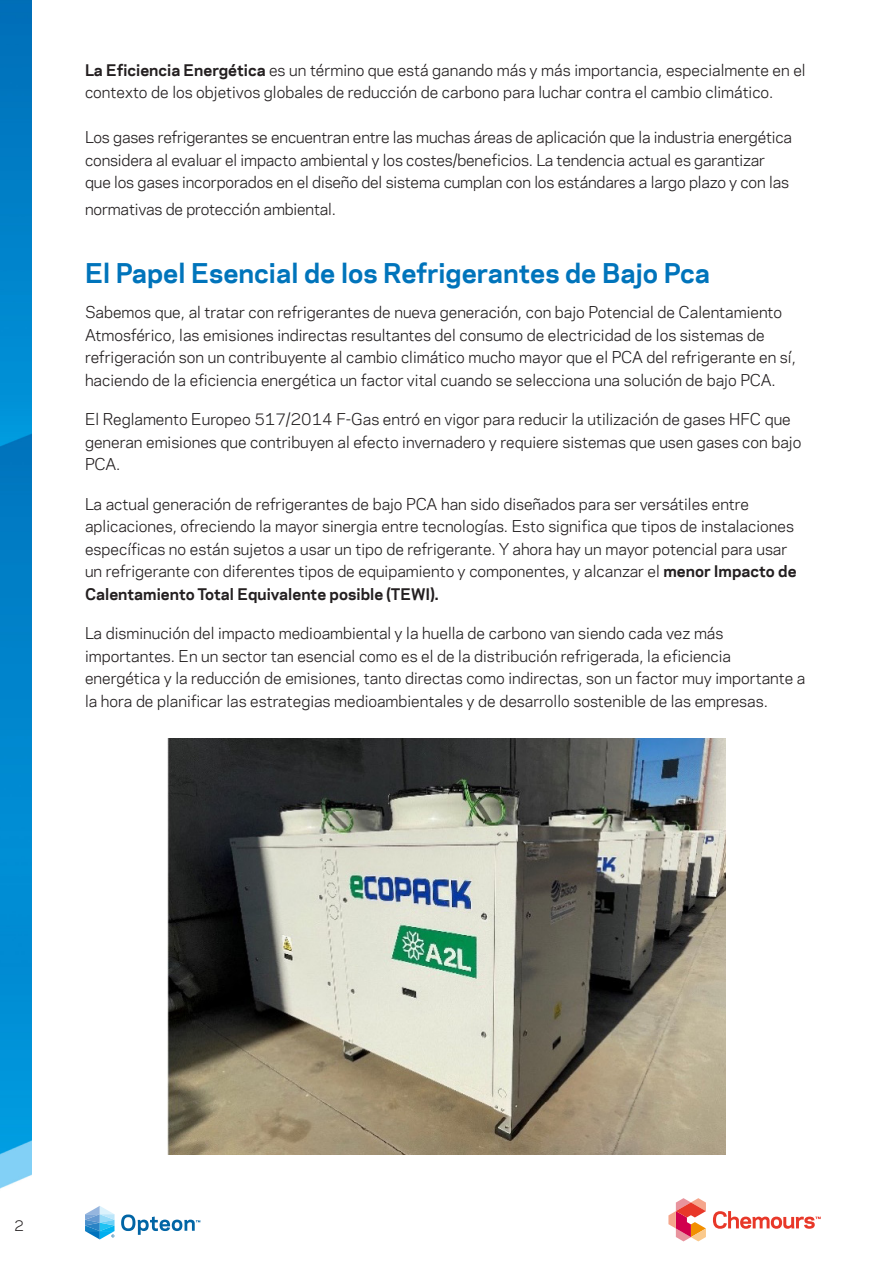
<style>
.page{position:relative;width:893px;height:1263px;background:#fff}
.page>*{position:absolute;margin:0;border:0;box-sizing:border-box;transform-origin:0 0}
.t1{font:700 25.5px "Chemours Sans";color:#0074bb}
.Text{font:15px/22.5px "Chemours Sans";color:#231f20}
.Page_number{font:13.5px "Chemours Sans";color:#231f20}
.s1{font-weight:700}
</style>
<div class="page">
<svg style="left:668px;top:1198px;width:38px;height:43px"></svg>
<svg style="left:713px;top:1211px;width:108px;height:18px"></svg>
<img style="left:0;top:0;width:32px;height:1189px">
<svg style="left:121px;top:1214px;width:79px;height:21px"></svg>
<svg style="left:85px;top:1206px;width:30px;height:33px"></svg>
<img style="left:167px;top:739px;width:559px;height:415px">
<p class="Text" style="left:85px;top:58px;width:722px"><span class="s1">La Eficiencia Energética</span> es un término que está ganando más y más importancia, especialmente en el contexto de los objetivos globales de reducción de carbono para luchar contra el cambio climático.</p>
<p class="Text" style="left:85px;top:125px;width:709px">Los gases refrigerantes se encuentran entre las muchas áreas de aplicación que la industria energética considera al evaluar el impacto ambiental y los costes/beneficios. La tendencia actual es garantizar que los gases incorporados en el diseño del sistema cumplan con los estándares a largo plazo y con las</p>
<p class="Text" style="left:85px;top:197px;width:253px">normativas de protección ambiental.</p>
<p class="t1" style="left:85px;top:254px;width:626px">El Papel Esencial de los Refrigerantes de Bajo Pca</p>
<p class="Text" style="left:85px;top:300px;width:712px">Sabemos que, al tratar con refrigerantes de nueva generación, con bajo Potencial de Calentamiento Atmosférico, las emisiones indirectas resultantes del consumo de electricidad de los sistemas de refrigeración son un contribuyente al cambio climático mucho mayor que el PCA del refrigerante en sí, haciendo de la eficiencia energética un factor vital cuando se selecciona una solución de bajo PCA.</p>
<p class="Text" style="left:85px;top:407px;width:718px">El Reglamento Europeo 517/2014 F-Gas entró en vigor para reducir la utilización de gases HFC que generan emisiones que contribuyen al efecto invernadero y requiere sistemas que usen gases con bajo<br>PCA.</p>
<p class="Text" style="left:85px;top:492px;width:713px">La actual generación de refrigerantes de bajo PCA han sido diseñados para ser versátiles entre aplicaciones, ofreciendo la mayor sinergia entre tecnologías. Esto significa que tipos de instalaciones específicas no están sujetos a usar un tipo de refrigerante. Y ahora hay un mayor potencial para usar un refrigerante con diferentes tipos de equipamiento y componentes, y alcanzar el <span class="s1">menor Impacto de Calentamiento Total Equivalente posible (TEWI).</span></p>
<p class="Text" style="left:85px;top:621px;width:722px">La disminución del impacto medioambiental y la huella de carbono van siendo cada vez más importantes. En un sector tan esencial como es el de la distribución refrigerada, la eficiencia energética y la reducción de emisiones, tanto directas como indirectas, son un factor muy importante a la hora de planificar las estrategias medioambientales y de desarrollo sostenible de las empresas.</p>
<p class="Page_number" style="left:14px;top:1215px;width:11px">2</p>
</div>
